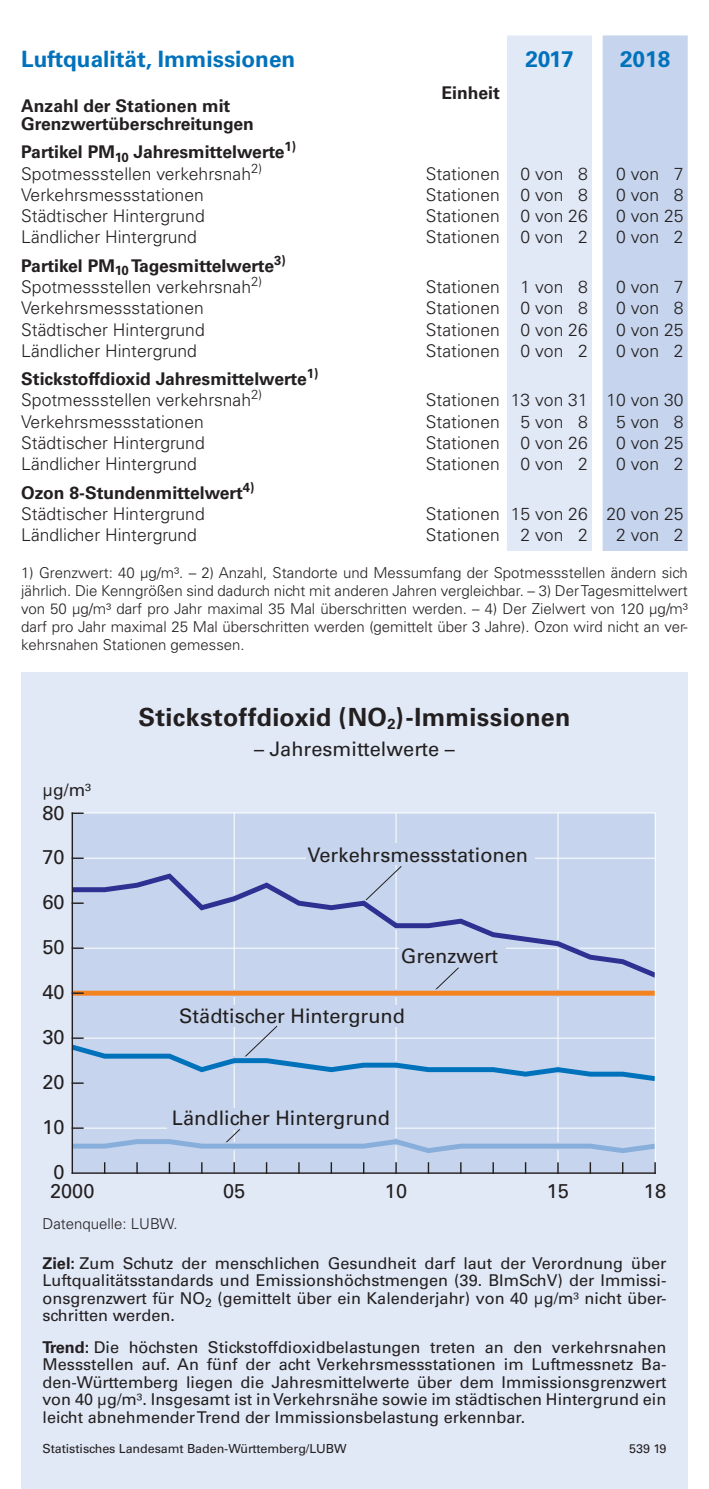
<style>
.page{position:relative;width:709px;height:1489px;background:#fff}
.page>*{position:absolute;margin:0;border:0;box-sizing:border-box;transform-origin:0 0}
.t1{font:700 25px "Univers";letter-spacing:.015em;color:#231f20}
.t2{font:700 22.5px "Univers";color:#0072bc}
.t3{font:20px "Univers";color:#231f20}
.t4{font:300 17.5px "Univers";color:#231f20}
.t5{font:700 17.5px/21px "Univers";color:#231f20}
.t6{font:17.5px "Univers";color:#231f20}
.t7{font:16.25px/17.5px "Univers";color:#231f20;text-align:justify}
.t8{font:300 15px/18px "Univers";color:#231f20;text-align:justify}
.t9{font:12.5px "Univers";letter-spacing:-.005em;color:#231f20}
.s1{font-weight:300}
.s2{font-weight:700}
</style>
<div class="page">
<div style="left:21px;top:672px;width:666px;height:816px;background:#e1e9f6"></div>
<div style="left:507px;top:35px;width:85px;height:516px;background:#e1e9f6"></div>
<div style="left:602px;top:35px;width:85px;height:516px;background:#c6d5ed"></div>
<hr style="left:72px;top:1172px;width:583px;height:1px;background:#231f20">
<svg style="left:71px;top:812px;width:585px;height:360px;background:#c0cee6"></svg>
<div style="left:167px;top:1108px;width:228px;height:22px;background:#c6d5ed"></div>
<div style="left:177px;top:1005px;width:231px;height:21px;background:#c6d5ed"></div>
<div style="left:399px;top:947px;width:107px;height:20px;background:#c6d5ed"></div>
<div style="left:306px;top:843px;width:228px;height:22px;background:#c6d5ed"></div>
<h2 class="t2" style="left:21px;top:45px;width:275px">Luftqualität, Immissionen</h2>
<h2 class="t2" style="left:525px;top:45px;width:50px">2017</h2>
<h2 class="t2" style="left:620px;top:45px;width:52px">2018</h2>
<p class="t5" style="left:441px;top:83px;width:60px">Einheit</p>
<p class="t5" style="left:21px;top:98px;width:234px;line-height:17.5px">Anzahl der Stationen mit<br>Grenzwertüberschreitungen</p>
<p class="t5" style="left:21px;top:142px;width:276px">Partikel PM<sub>10</sub> Jahresmittelwerte<sup>1)<br></sup><span class="s1">Spotmessstellen verkehrsnah</span><sup>2)</sup></p>
<p class="t4" style="left:426px;top:163px;width:163px">Stationen 0 von 8</p>
<p class="t4" style="left:616px;top:163px;width:69px">0 von 7</p>
<p class="t4" style="left:21px;top:184px;width:184px">Verkehrsmessstationen</p>
<p class="t4" style="left:426px;top:184px;width:163px">Stationen 0 von 8</p>
<p class="t4" style="left:616px;top:184px;width:69px">0 von 8</p>
<p class="t4" style="left:21px;top:205px;width:185px">Städtischer Hintergrund</p>
<p class="t4" style="left:426px;top:205px;width:163px">Stationen 0 von 26</p>
<p class="t4" style="left:616px;top:205px;width:69px">0 von 25</p>
<p class="t4" style="left:21px;top:226px;width:177px">Ländlicher Hintergrund</p>
<p class="t4" style="left:426px;top:226px;width:163px">Stationen 0 von 2</p>
<p class="t4" style="left:616px;top:226px;width:69px">0 von 2</p>
<p class="t5" style="left:21px;top:255px;width:266px">Partikel PM<sub>10</sub> Tagesmittelwerte<sup>3)<br></sup><span class="s1">Spotmessstellen verkehrsnah</span><sup>2)</sup></p>
<p class="t4" style="left:426px;top:276px;width:163px">Stationen 1 von 8</p>
<p class="t4" style="left:616px;top:276px;width:69px">0 von 7</p>
<p class="t4" style="left:21px;top:297px;width:184px">Verkehrsmessstationen</p>
<p class="t4" style="left:426px;top:297px;width:163px">Stationen 0 von 8</p>
<p class="t4" style="left:616px;top:297px;width:69px">0 von 8</p>
<p class="t4" style="left:21px;top:319px;width:185px">Städtischer Hintergrund</p>
<p class="t4" style="left:426px;top:319px;width:163px">Stationen 0 von 26</p>
<p class="t4" style="left:616px;top:319px;width:69px">0 von 25</p>
<p class="t4" style="left:21px;top:340px;width:177px">Ländlicher Hintergrund</p>
<p class="t4" style="left:426px;top:340px;width:163px">Stationen 0 von 2</p>
<p class="t4" style="left:616px;top:340px;width:69px">0 von 2</p>
<p class="t5" style="left:21px;top:369px;width:299px">Stickstoffdioxid Jahresmittelwerte<sup>1)<br></sup><span class="s1">Spotmessstellen verkehrsnah</span><sup>2)</sup></p>
<p class="t4" style="left:426px;top:389px;width:259px">Stationen 13 von 31 10 von 30</p>
<p class="t4" style="left:21px;top:411px;width:184px">Verkehrsmessstationen</p>
<p class="t4" style="left:426px;top:411px;width:163px">Stationen 5 von 8</p>
<p class="t4" style="left:616px;top:411px;width:69px">5 von 8</p>
<p class="t4" style="left:21px;top:432px;width:185px">Städtischer Hintergrund</p>
<p class="t4" style="left:426px;top:432px;width:163px">Stationen 0 von 26</p>
<p class="t4" style="left:616px;top:432px;width:69px">0 von 25</p>
<p class="t4" style="left:21px;top:453px;width:177px">Ländlicher Hintergrund</p>
<p class="t4" style="left:426px;top:453px;width:163px">Stationen 0 von 2</p>
<p class="t4" style="left:616px;top:453px;width:69px">0 von 2</p>
<p class="t5" style="left:21px;top:482px;width:235px">Ozon 8-Stundenmittelwert<sup>4)<br></sup><span class="s1">Städtischer Hintergrund</span></p>
<p class="t4" style="left:426px;top:503px;width:259px">Stationen 15 von 26 20 von 25</p>
<p class="t4" style="left:21px;top:524px;width:177px">Ländlicher Hintergrund</p>
<p class="t4" style="left:426px;top:524px;width:163px">Stationen 2 von 2</p>
<p class="t4" style="left:616px;top:524px;width:69px">2 von 2</p>
<p class="t8" style="left:21px;top:563px;width:668px">1) Grenzwert: 40 µg/m³. – 2) Anzahl, Standorte und Messumfang der Spotmessstellen ändern sich jährlich. Die Kenngrößen sind dadurch nicht mit anderen Jahren vergleichbar. – 3) Der Tagesmittelwert von 50 µg/m³ darf pro Jahr maximal 35 Mal überschritten werden. – 4) Der Zielwert von 120 µg/m³ darf pro Jahr maximal 25 Mal überschritten werden (gemittelt über 3 Jahre). Ozon wird nicht an ver&shy;kehrsnahen Stationen gemessen.</p>
<p class="t6" style="left:43px;top:779px;width:50px">µg/m³</p>
<p class="t3" style="left:43px;top:801px;width:24px">80</p>
<p class="t3" style="left:43px;top:845px;width:24px">70</p>
<p class="t3" style="left:43px;top:890px;width:24px">60</p>
<p class="t3" style="left:43px;top:935px;width:24px">50</p>
<p class="t3" style="left:43px;top:980px;width:24px">40</p>
<p class="t3" style="left:43px;top:1025px;width:24px">30</p>
<p class="t3" style="left:43px;top:1069px;width:24px">20</p>
<p class="t3" style="left:43px;top:1114px;width:24px">10</p>
<p class="t3" style="left:54px;top:1160px;width:13px">0</p>
<h1 class="t1" style="left:138px;top:702px;width:434px">Stickstoffdioxid (NO<sub>2</sub>)-Immissionen</h1>
<p class="t3" style="left:254px;top:737px;width:202px">– Jahresmittelwerte –</p>
<p class="t3" style="left:308px;top:842px;width:222px">Verkehrsmessstationen</p>
<p class="t3" style="left:401px;top:944px;width:99px">Grenzwert</p>
<p class="t3" style="left:179px;top:1003px;width:227px">Städtischer Hintergrund</p>
<p class="t3" style="left:172px;top:1106px;width:219px">Ländlicher Hintergrund</p>
<p class="t3" style="left:50px;top:1179px;width:46px">2000</p>
<p class="t3" style="left:223px;top:1179px;width:24px">05</p>
<p class="t3" style="left:385px;top:1179px;width:24px">10</p>
<p class="t3" style="left:547px;top:1179px;width:24px">15</p>
<p class="t3" style="left:644px;top:1179px;width:24px">18</p>
<p class="t8" style="left:43px;top:1214px;width:136px">Datenquelle: LUBW.</p>
<p class="t7" style="left:43px;top:1254px;width:625px"><span class="s2">Ziel:</span> Zum Schutz der menschlichen Gesundheit darf laut der Verordnung über Luftqualitätsstandards und Emissionshöchstmengen (39. BImSchV) der Immissi&shy;onsgrenzwert für NO<sub>2</sub> (gemittelt über ein Kalenderjahr) von 40 µg/m³ nicht über&shy;schritten werden.</p>
<p class="t7" style="left:43px;top:1338px;width:625px"><span class="s2">Trend:</span> Die höchsten Stickstoffdioxidbelastungen treten an den verkehrsnahen Messstellen auf. An fünf der acht Verkehrsmessstationen im Luftmessnetz Ba&shy;den-Württemberg liegen die Jahresmittelwerte über dem Immissionsgrenzwert von 40 µg/m³. Insgesamt ist in Verkehrsnähe sowie im städtischen Hintergrund ein leicht abnehmender Trend der Immissionsbelastung erkennbar.</p>
<p class="t9" style="left:43px;top:1441px;width:306px">Statistisches Landesamt Baden-Württemberg/LUBW</p>
<p class="t9" style="left:629px;top:1441px;width:39px">539 19</p>
</div>
